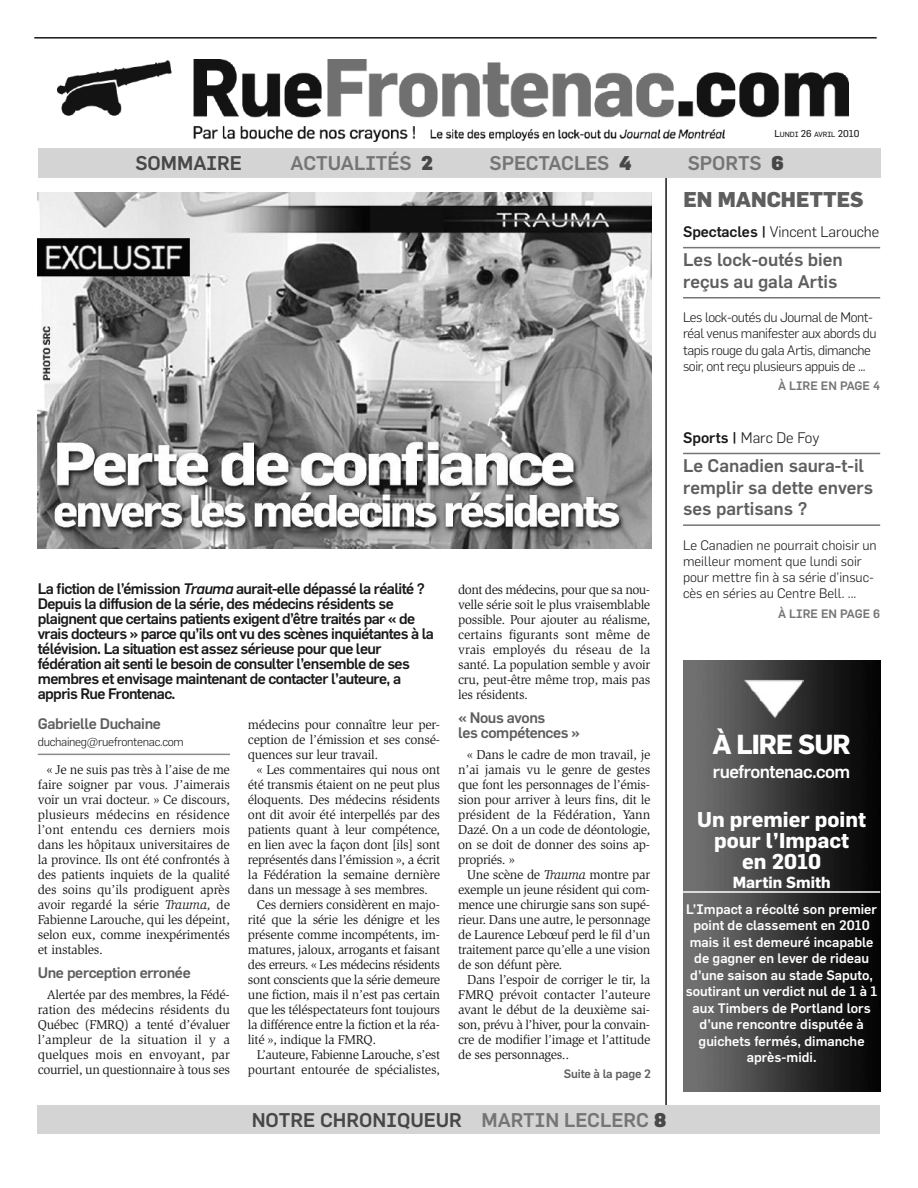
<style>
.page{position:relative;width:918px;height:1188px;background:#fff}
.page>*{position:absolute;margin:0;border:0;box-sizing:border-box;transform-origin:0 0}
.t1{font:700 27px "Flama";letter-spacing:-.035em;color:#fff}
.t2{font:700 21px/21px "Flama";color:#fff;text-align:center}
.t3{font:800 21px "Flama";color:#5e5e5e}
.t4{font:500 19.5px "Flama";color:#474747}
.t5{font:500 19.5px "Flama";color:#757575}
.t6{font:500 18px/21.6px "Flama";color:#5e5e5e}
.t7{font:500 18px "Flama";letter-spacing:-.03em;color:#fff}
.t8{font:700 15.75px "Flama";color:#fff}
.t9{font:500 15px/15px "Flama";letter-spacing:-.04em;color:#191919}
.t10{font:500 15px/15px "Flama";letter-spacing:-.025em;color:#5e5e5e}
.t11{font:300 15px "Flama";letter-spacing:-.005em;color:#191919}
.t12{font:500 13.5px/16.5px "Flama";color:#fff;text-align:center}
.t13{font:300 13.5px/16.2px "Flama";letter-spacing:-.03em;color:#191919}
.t14{font:300 13.5px/16.2px "Flama";color:#191919}
.t15{font:13.2px/15px "Slimbach Std";letter-spacing:-.025em;color:#191919;text-align:justify}
.t16{font:300 12px "Flama";letter-spacing:-.025em;color:#191919}
.t17{font:500 12px "Flama";color:#757575}
.t18{font:500 12px "Flama";letter-spacing:-.015em;color:#5e5e5e}
.t19{font:7.35px "Flama Basic";color:#191919}
.s1{font-size:9.75px}
.s2{font-weight:900;color:#474747}
.s3{font-style:italic}
.s4{color:#757575}
.s5{font-weight:900}
.s6{font-weight:500}
</style>
<div class="page">
<img style="left:38px;top:192px;width:613px;height:357px">
<hr style="left:665px;top:177px;width:2px;height:935px;background:#191919">
<img style="left:58px;top:59px;width:791px;height:82px">
<div style="left:39px;top:149px;width:842px;height:29px;background:#d4d4d4"></div>
<hr style="left:38px;top:754px;width:192px;height:1px;background:#8c8c8c">
<div style="left:38px;top:1105px;width:842px;height:29px;background:#d4d4d4"></div>
<hr style="left:34px;top:37px;width:843px;height:2px;background:#191919">
<hr style="left:683px;top:453px;width:197px;height:1px;background:#757575">
<hr style="left:683px;top:524px;width:197px;height:2px;background:#757575">
<hr style="left:683px;top:247px;width:197px;height:1px;background:#757575">
<hr style="left:683px;top:297px;width:197px;height:1px;background:#757575">
<img style="left:683px;top:660px;width:197px;height:432px">
<hr style="left:683px;top:891px;width:197px;height:2px;background:#fff">
<p class="t19" style="left:774px;top:131px;width:87px"><span class="s1">L</span>UNDI <span class="s1">26</span> AVRIL <span class="s1">2010</span></p>
<h3 class="t4" style="left:135px;top:154px;width:108px">SOMMAIRE</h3>
<h3 class="t5" style="left:291px;top:154px;width:144px">ACTUALITÉS <span class="s2">2</span></h3>
<h3 class="t5" style="left:490px;top:154px;width:143px">SPECTACLES <span class="s2">4</span></h3>
<h3 class="t5" style="left:688px;top:154px;width:97px">SPORTS <span class="s2">6</span></h3>
<p class="t9" style="left:38px;top:582px;width:398px">La fiction de l’émission <span class="s3">Trauma</span> aurait-elle dépassé la réalité ?<br>Depuis la diffusion de la série, des médecins résidents se plaignent que certains patients exigent d’être traités par « de vrais docteurs » parce qu’ils ont vu des scènes inquiétantes à la télévision. La situation est assez sérieuse pour que leur fédération ait senti le besoin de consulter l’ensemble de ses membres et envisage maintenant de contacter l’auteure, a appris Rue Frontenac.</p>
<p class="t10" style="left:38px;top:717px;width:125px">Gabrielle Duchaine</p>
<p class="t16" style="left:38px;top:736px;width:147px">duchaineg@ruefrontenac.com</p>
<p class="t15" style="left:38px;top:763px;width:194px;text-indent:9px">« Je ne suis pas très à l’aise de me faire soigner par vous. J’aimerais voir un vrai docteur. » Ce discours, plusieurs médecins en résidence l’ont entendu ces derniers mois dans les hôpitaux universitaires de la province. Ils ont été confrontés à des patients inquiets de la qualité des soins qu’ils prodiguent après avoir regardé la série <span class="s3">Trauma,</span> de Fabienne Larouche, qui les dépeint, selon eux, comme inexpérimentés et instables.</p>
<p class="t10" style="left:38px;top:966px;width:154px">Une perception erronée</p>
<p class="t15" style="left:38px;top:988px;width:194px;text-indent:9px">Alertée par des membres, la Fédé&shy;ration des médecins résidents du Québec (FMRQ) a tenté d’évaluer l’ampleur de la situation il y a quelques mois en envoyant, par courriel, un questionnaire à tous ses</p>
<p class="t15" style="left:248px;top:718px;width:193px">médecins pour connaître leur per&shy;ception de l’émission et ses consé&shy;quences sur leur travail.</p>
<p class="t15" style="left:257px;top:763px;width:185px">« Les commentaires qui nous ont</p>
<p class="t15" style="left:248px;top:778px;width:194px">été transmis étaient on ne peut plus</p>
<p class="t15" style="left:248px;top:793px;width:194px">éloquents. Des médecins résidents</p>
<p class="t15" style="left:248px;top:808px;width:194px">ont dit avoir été interpellés par des</p>
<p class="t15" style="left:248px;top:823px;width:194px">patients quant à leur compétence,</p>
<p class="t15" style="left:248px;top:838px;width:194px">en lien avec la façon dont [ils] sont</p>
<p class="t15" style="left:248px;top:853px;width:194px">représentés dans l’émission », a écrit</p>
<p class="t15" style="left:248px;top:868px;width:194px">la Fédération la semaine dernière</p>
<p class="t15" style="left:248px;top:883px;width:182px">dans un message à ses membres.</p>
<p class="t15" style="left:257px;top:898px;width:184px">Ces derniers considèrent en majo-</p>
<p class="t15" style="left:248px;top:913px;width:194px">rité que la série les dénigre et les</p>
<p class="t15" style="left:248px;top:928px;width:193px">présente comme incompétents, im-</p>
<p class="t15" style="left:248px;top:943px;width:194px">matures, jaloux, arrogants et faisant</p>
<p class="t15" style="left:248px;top:958px;width:194px">des erreurs. « Les médecins résidents</p>
<p class="t15" style="left:248px;top:973px;width:194px">sont conscients que la série demeure</p>
<p class="t15" style="left:248px;top:988px;width:194px">une fiction, mais il n’est pas certain</p>
<p class="t15" style="left:248px;top:1003px;width:194px">que les téléspectateurs font toujours</p>
<p class="t15" style="left:248px;top:1018px;width:193px">la différence entre la fiction et la réa-</p>
<p class="t15" style="left:248px;top:1033px;width:130px">lité », indique la FMRQ.</p>
<p class="t15" style="left:257px;top:1048px;width:185px">L’auteure, Fabienne Larouche, s’est</p>
<p class="t15" style="left:248px;top:1063px;width:194px">pourtant entourée de spécialistes,</p>
<p class="t15" style="left:458px;top:583px;width:194px">dont des médecins, pour que sa nou&shy;velle série soit le plus vraisemblable possible. Pour ajouter au réalisme, certains figurants sont même de vrais employés du réseau de la santé. La population semble y avoir cru, peut-être même trop, mais pas les résidents.</p>
<p class="t10" style="left:458px;top:711px;width:123px">« Nous avons<br>les compétences »</p>
<p class="t15" style="left:458px;top:748px;width:194px;text-indent:9px">« Dans le cadre de mon travail, je n’ai jamais vu le genre de gestes que font les personnages de l’émis&shy;sion pour arriver à leurs fins, dit le président de la Fédération, Yann Dazé. On a un code de déontologie, on se doit de donner des soins ap&shy;propriés. »</p>
<p class="t15" style="left:458px;top:868px;width:194px;text-indent:9px">Une scène de <span class="s3">Trauma</span> montre par exemple un jeune résident qui com&shy;mence une chirurgie sans son supé&shy;rieur. Dans une autre, le personnage de Laurence Lebœuf perd le fil d’un traitement parce qu’elle a une vision de son défunt père.</p>
<p class="t15" style="left:458px;top:973px;width:194px;text-indent:9px">Dans l’espoir de corriger le tir, la FMRQ prévoit contacter l’auteure avant le début de la deuxième sai&shy;son, prévu à l’hiver, pour la convain&shy;cre de modifier l’image et l’attitude de ses personnages..</p>
<p class="t18" style="left:564px;top:1068px;width:89px">Suite à la page 2</p>
<h3 class="t4" style="left:252px;top:1110px;width:416px">NOTRE CHRONIQUEUR <span class="s4">MARTIN LECLERC</span> <span class="s5">8</span></h3>
<h2 class="t3" style="left:683px;top:190px;width:182px">EN MANCHETTES</h2>
<p class="t11" style="left:683px;top:225px;width:198px"><span class="s6">Spectacles |</span> Vincent Larouche</p>
<h3 class="t6" style="left:683px;top:250px;width:161px">Les lock-outés bien reçus au gala Artis</h3>
<p class="t13" style="left:683px;top:310px;width:195px">Les lock-outés du Journal de Mont&shy;réal venus manifester aux abords du tapis rouge du gala Artis, dimanche soir, ont reçu plusieurs appuis de ...</p>
<p class="t17" style="left:778px;top:380px;width:104px">À LIRE EN PAGE 4</p>
<p class="t11" style="left:683px;top:430px;width:138px"><span class="s6">Sports |</span> Marc De Foy</p>
<h3 class="t6" style="left:683px;top:456px;width:192px">Le Canadien saura-t-il remplir sa dette envers ses partisans ?</h3>
<p class="t14" style="left:683px;top:537px;width:195px">Le Canadien ne pourrait choisir un meilleur moment que lundi soir pour mettre fin à sa série d’insuc&shy;cès en séries au Centre Bell. ...</p>
<p class="t17" style="left:778px;top:608px;width:103px">À LIRE EN PAGE 6</p>
<h1 class="t1" style="left:712px;top:732px;width:140px">À LIRE SUR</h1>
<h3 class="t7" style="left:713px;top:763px;width:139px">ruefrontenac.com</h3>
<h2 class="t2" style="left:697px;top:810px;width:170px">Un premier point pour l’Impact<br>en 2010</h2>
<p class="t8" style="left:733px;top:875px;width:99px">Martin Smith</p>
<p class="t12" style="left:686px;top:901px;width:193px">L’Impact a récolté son premier point de classement en 2010 mais il est demeuré incapable de gagner en lever de rideau d’une saison au stade Saputo, soutirant un verdict nul de 1 à 1 aux Timbers de Portland lors d’une rencontre disputée à guichets fermés, dimanche après-midi.</p>
</div>
